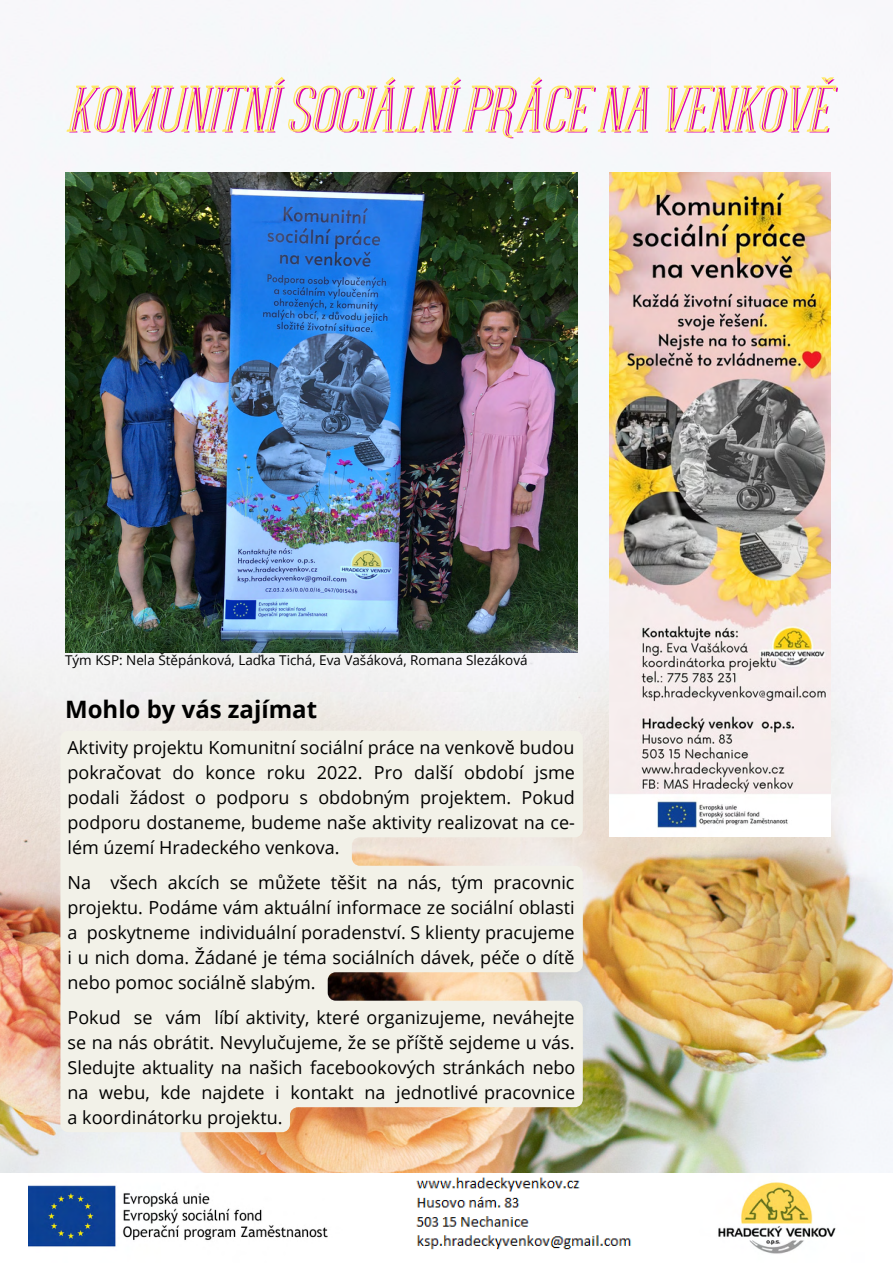
<style>
.page{position:relative;width:893px;height:1264px;background:#fff}
.page>*{position:absolute;margin:0;border:0;box-sizing:border-box;transform-origin:0 0}
.t1{font:italic 64.05px "FLOREN";color:#dd00ae}
.t2{font:700 24px "Open Sans";color:#000}
.t3{font:18px/25px "Open Sans";color:#000;text-align:justify}
.t4{font:13.5px "Open Sans";color:#000}
</style>
<div class="page">
<img style="left:0;top:0;width:892px;height:1173px">
<img style="left:718px;top:1182px;width:118px;height:72px">
<img style="left:28px;top:1185px;width:300px;height:62px">
<img style="left:416px;top:1177px;width:216px;height:73px">
<svg style="left:66px;top:76px;width:771px;height:62px"></svg>
<img style="left:609px;top:173px;width:221px;height:663px">
<svg style="left:60px;top:730px;width:522px;height:402px;background:#eeeadf"></svg>
<img style="left:65px;top:173px;width:513px;height:480px">
<h1 class="t1" style="left:67px;top:76px;width:763px">KOMUNITNÍ SOCIÁLNÍ PRÁCE NA VENKOVĚ</h1>
<p class="t4" style="left:65px;top:651px;width:464px">Tým KSP: Nela Štěpánková, Laďka Tichá, Eva Vašáková, Romana Slezáková</p>
<h2 class="t2" style="left:65px;top:692px;width:253px">Mohlo by vás zajímat</h2>
<p class="t3" style="left:68px;top:734px;width:509px">Aktivity projektu Komunitní sociální práce na venkově budou pokračovat do konce roku 2022. Pro další období jsme podali žádost o podporu s obdobným projektem. Pokud podporu dostaneme, budeme naše aktivity realizovat na ce&shy;lém území Hradeckého venkova.</p>
<p class="t3" style="left:68px;top:869px;width:508px">Na všech akcích se můžete těšit na nás, tým pracovnic projektu. Podáme vám aktuální informace ze sociální oblasti a poskytneme individuální poradenství. S klienty pracujeme i u nich doma. Žádané je téma sociálních dávek, péče o dítě nebo pomoc sociálně slabým.</p>
<p class="t3" style="left:68px;top:1004px;width:509px">Pokud se vám líbí aktivity, které organizujeme, neváhejte se na nás obrátit. Nevylučujeme, že se příště sejdeme u vás.<br>Sledujte aktuality na našich facebookových stránkách nebo na webu, kde najdete i kontakt na jednotlivé pracovnice a koordinátorku projektu.</p>
</div>
